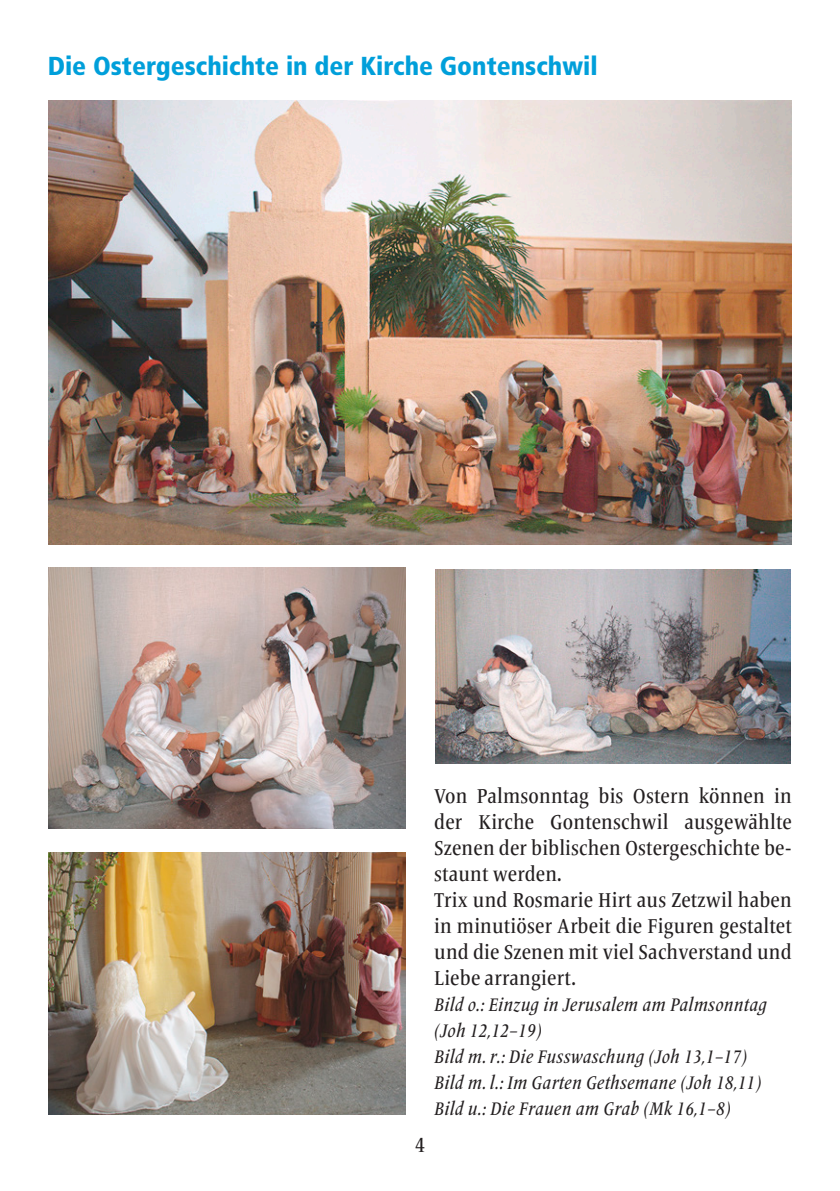
<style>
.page{position:relative;width:840px;height:1191px;background:#fff}
.page>*{position:absolute;margin:0;border:0;box-sizing:border-box;transform-origin:0 0}
.Titel{font:900 condensed 26px "Frutiger LT Std";color:#009fda}
.Grundtext{font:500 condensed 21px/26px "Frutiger Serif LT Pro";letter-spacing:.01em;color:#231f20;text-align:justify}
.Legenden{font:italic 500 condensed 19px/26px "Frutiger Serif LT Pro";letter-spacing:.02em;color:#231f20}
</style>
<div class="page">
<img style="left:48px;top:101px;width:743px;height:443px">
<img style="left:48px;top:567px;width:357px;height:261px">
<img style="left:48px;top:852px;width:357px;height:262px">
<img style="left:435px;top:570px;width:355px;height:193px">
<p class="Titel" style="left:48px;top:50px;width:551px">Die Ostergeschichte in der Kirche Gontenschwil</p>
<p class="Grundtext" style="left:415px;top:1131px;width:11px">4</p>
<p class="Grundtext" style="left:434px;top:783px;width:359px">Von Palmsonntag bis Ostern können in der Kirche Gontenschwil ausgewählte Szenen der biblischen Ostergeschichte be&shy;staunt werden.</p>
<p class="Grundtext" style="left:434px;top:887px;width:359px">Trix und Rosmarie Hirt aus Zetzwil haben in minutiöser Arbeit die Figuren gestaltet und die Szenen mit viel Sachverstand und Liebe arrangiert.</p>
<p class="Legenden" style="left:434px;top:991px;width:334px">Bild o.: Einzug in Jerusalem am Palmsonntag (Joh 12,12–19)</p>
<p class="Legenden" style="left:434px;top:1043px;width:314px">Bild m. r.: Die Fusswaschung (Joh 13,1–17)</p>
<p class="Legenden" style="left:434px;top:1069px;width:328px">Bild m. l.: Im Garten Gethsemane (Joh 18,11)</p>
<p class="Legenden" style="left:434px;top:1095px;width:298px">Bild u.: Die Frauen am Grab (Mk 16,1–8)</p>
</div>
